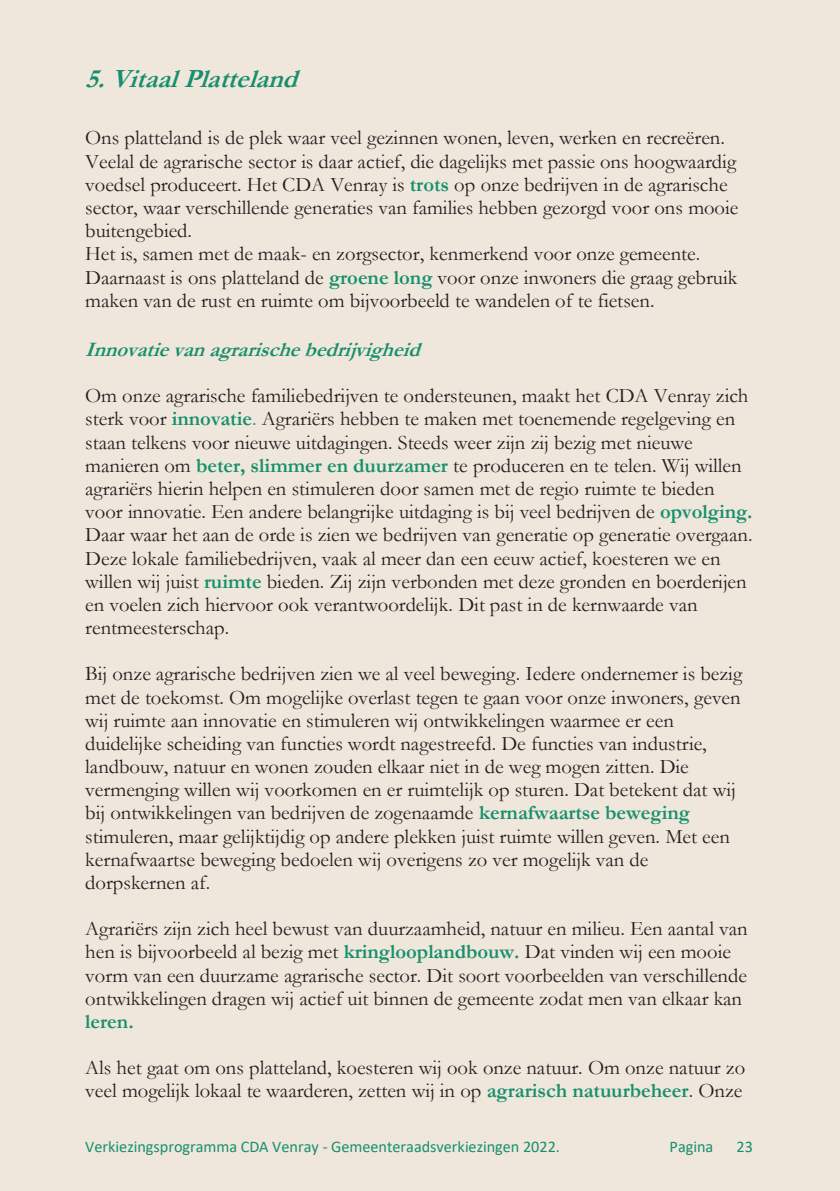
<style>
.page{position:relative;width:840px;height:1191px;background:#fff}
.page>*{position:absolute;margin:0;border:0;box-sizing:border-box;transform-origin:0 0}
.t1{font:italic 700 26.4px "Garamond";color:#178f6d}
.t2{font:20.6px/23.2px "Garamond";color:#231f20}
.t3{font:italic 700 20.6px "Garamond";color:#178f6d}
.t4{font:700 20.6px "Garamond";color:#178f6d}
.t5{font:16.2px "Calibri";color:#178f6d}
.s1{font-weight:700;color:#178f6d}
.s2{color:#178f6d}
</style>
<div class="page">
<div style="left:0;top:0;width:839px;height:1191px;background:#efe7dc"></div>
<p class="t1" style="left:85px;top:61px;width:225px">5.VitaalPlatteland</p>
<p class="t2" style="left:85px;top:126px;width:654px">Ons platteland is de plek waar veel gezinnen wonen, leven, werken en recreëren.<br>Veelal de agrarische sector is daar actief, die dagelijks met passie ons hoogwaardig voedsel produceert. Het CDA Venray is <span class="s1">trots</span> op onze bedrijven in de agrarische sector, waar verschillende generaties van families hebben gezorgd voor ons mooie buitengebied.<br>Het is, samen met de maak- en zorgsector, kenmerkend voor onze gemeente.<br>Daarnaast is ons platteland de <span class="s1">groene long</span> voor onze inwoners die graag gebruik maken van de rust en ruimte om bijvoorbeeld te wandelen of te fietsen.</p>
<p class="t3" style="left:85px;top:335px;width:345px">Innovatievanagrarischebedrijvigheid</p>
<p class="t2" style="left:85px;top:384px;width:668px">Om onze agrarische familiebedrijven te ondersteunen, maakt het CDA Venray zich sterk voor <span class="s1">innovatie</span><span class="s2">.</span> Agrariërs hebben te maken met toenemende regelgeving en staan telkens voor nieuwe uitdagingen. Steeds weer zijn zij bezig met nieuwe manieren om <span class="s1">beter, slimmer en duurzamer</span> te produceren en te telen. Wij willen agrariërs hierin helpen en stimuleren door samen met de regio ruimte te bieden voor innovatie. Een andere belangrijke uitdaging is bij veel bedrijven de <span class="s1">opvolging.<br></span>Daar waar het aan de orde is zien we bedrijven van generatie op generatie overgaan.<br>Deze lokale familiebedrijven, vaak al meer dan een eeuw actief, koesteren we en willen wij juist <span class="s1">ruimte</span> bieden. Zij zijn verbonden met deze gronden en boerderijen en voelen zich hiervoor ook verantwoordelijk. Dit past in de kernwaarde van rentmeesterschap.</p>
<p class="t2" style="left:85px;top:662px;width:658px">Bij onze agrarische bedrijven zien we al veel beweging. Iedere ondernemer is bezig met de toekomst. Om mogelijke overlast tegen te gaan voor onze inwoners, geven wij ruimte aan innovatie en stimuleren wij ontwikkelingen waarmee er een duidelijke scheiding van functies wordt nagestreefd. De functies van industrie, landbouw, natuur en wonen zouden elkaar niet in de weg mogen zitten. Die vermenging willen wij voorkomen en er ruimtelijk op sturen. Dat betekent dat wij bij ontwikkelingen van bedrijven de zogenaamde <span class="s1">kernafwaartse beweging </span>stimuleren, maar gelijktijdig op andere plekken juist ruimte willen geven. Met een kernafwaartse beweging bedoelen wij overigens zo ver mogelijk van de dorpskernen af.</p>
<p class="t2" style="left:85px;top:916px;width:663px">Agrariërs zijn zich heel bewust van duurzaamheid, natuur en milieu. Een aantal van hen is bijvoorbeeld al bezig met <span class="s1">kringlooplandbouw.</span> Dat vinden wij een mooie vorm van een duurzame agrarische sector. Dit soort voorbeelden van verschillende ontwikkelingen dragen wij actief uit binnen de gemeente zodat men van elkaar kan</p>
<p class="t4" style="left:85px;top:1007px;width:50px">leren.</p>
<p class="t2" style="left:85px;top:1055px;width:661px">Als het gaat om ons platteland, koesteren wij ook onze natuur. Om onze natuur zo veel mogelijk lokaal te waarderen, zetten wij in op <span class="s1">agrarisch natuurbeheer</span>. Onze</p>
<p class="t5" style="left:85px;top:1135px;width:476px">Verkiezingsprogramma CDA Venray - Gemeenteraadsverkiezingen 2022.</p>
<p class="t5" style="left:669px;top:1135px;width:45px">Pagina</p>
<p class="t5" style="left:736px;top:1135px;width:18px">23</p>
</div>
